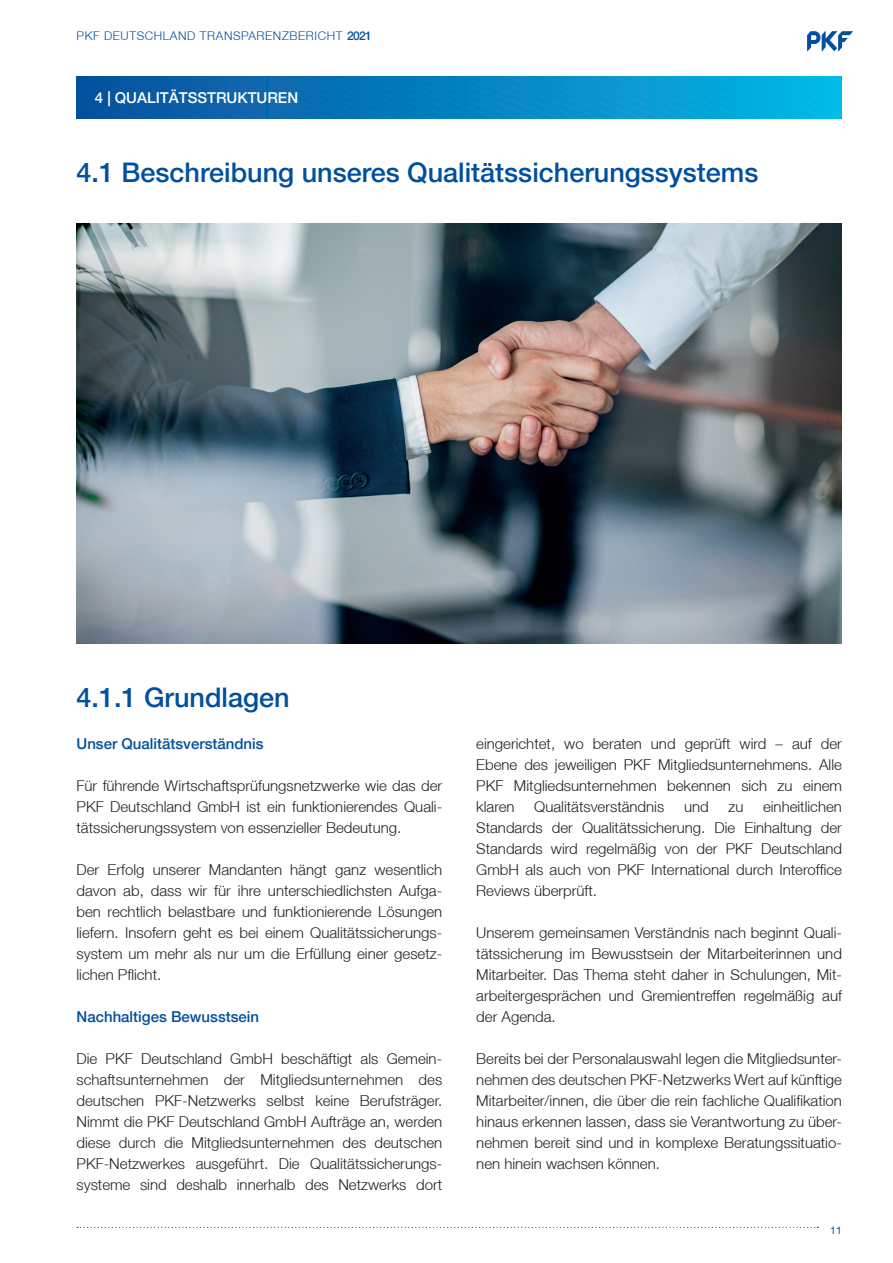
<style>
.page{position:relative;width:893px;height:1263px;background:#fff}
.page>*{position:absolute;margin:0;border:0;box-sizing:border-box;transform-origin:0 0}
.t1{font:500 27px "Helvetica Neue LT";color:#014f9e}
.t2{font:300 15px/21px "Helvetica Neue LT";color:#231f20;text-align:justify}
.t3{font:500 15px "Helvetica Neue LT";color:#014f9e}
.t4{font:500 15px "Helvetica Neue LT";color:#fff}
.t5{font:300 12px "Helvetica Neue LT";letter-spacing:.05em;color:#014f9e}
.t6{font:10.5px "Helvetica Neue LT";color:#014f9e}
.s1{font-weight:500}
</style>
<div class="page">
<svg style="left:77px;top:1227px;width:741px;height:1px"></svg>
<svg style="left:807px;top:31px;width:46px;height:20px"></svg>
<svg style="left:77px;top:77px;width:765px;height:42px;background:#0682c0"></svg>
<img style="left:77px;top:224px;width:765px;height:420px">
<p class="t5" style="left:77px;top:28px;width:297px">PKF DEUTSCHLAND TRANSPARENZBERICHT <span class="s1">2021</span></p>
<p class="t4" style="left:95px;top:89px;width:205px">4 | QUALITÄTSSTRUKTUREN</p>
<h1 class="t1" style="left:77px;top:156px;width:683px">4.1 Beschreibung unseres Qualitätssicherungssystems</h1>
<h1 class="t1" style="left:77px;top:681px;width:215px">4.1.1 Grundlagen</h1>
<p class="t3" style="left:77px;top:734px;width:189px">Unser Qualitätsverständnis</p>
<p class="t2" style="left:77px;top:774px;width:367px">Für führende Wirtschaftsprüfungsnetzwerke wie das der PKF Deutschland GmbH ist ein funktionierendes Quali&shy;tätssicherungssystem von essenzieller Bedeutung.</p>
<p class="t2" style="left:77px;top:858px;width:367px">Der Erfolg unserer Mandanten hängt ganz wesentlich davon ab, dass wir für ihre unterschiedlichsten Aufga&shy;ben rechtlich belastbare und funktionierende Lösungen liefern. Insofern geht es bei einem Qualitätssicherungs&shy;system um mehr als nur um die Erfüllung einer gesetz&shy;lichen Pflicht.</p>
<p class="t3" style="left:77px;top:1007px;width:184px">Nachhaltiges Bewusstsein</p>
<p class="t2" style="left:77px;top:1047px;width:367px">Die PKF Deutschland GmbH beschäftigt als Gemein&shy;schaftsunternehmen der Mitgliedsunternehmen des deutschen PKF-Netzwerks selbst keine Berufsträger.<br>Nimmt die PKF Deutschland GmbH Aufträge an, werden diese durch die Mitgliedsunternehmen des deutschen PKF-Netzwerkes ausgeführt. Die Qualitätssicherungs&shy;systeme sind deshalb innerhalb des Netzwerks dort</p>
<p class="t2" style="left:476px;top:732px;width:367px">eingerichtet, wo beraten und geprüft wird – auf der Ebene des jeweiligen PKF Mitgliedsunternehmens. Alle PKF Mitgliedsunternehmen bekennen sich zu einem klaren</p>
<p class="t2" style="left:534px;top:795px;width:131px">Qualitätsverständnis</p>
<p class="t2" style="left:684px;top:795px;width:26px">und</p>
<p class="t2" style="left:728px;top:795px;width:16px">zu</p>
<p class="t2" style="left:476px;top:795px;width:367px;text-indent:287px">einheitlichen Standards der Qualitätssicherung. Die Einhaltung der Standards wird regelmäßig von der PKF Deutschland GmbH als auch von PKF International durch Interoffice Reviews überprüft.</p>
<p class="t2" style="left:476px;top:921px;width:367px">Unserem gemeinsamen Verständnis nach beginnt Quali&shy;tätssicherung im Bewusstsein der Mitarbeiterinnen und Mitarbeiter. Das Thema steht daher in Schulungen, Mit&shy;arbeitergesprächen und Gremientreffen regelmäßig auf der Agenda.</p>
<p class="t2" style="left:476px;top:1047px;width:367px">Bereits bei der Personalauswahl legen die Mitgliedsunter&shy;nehmen des deutschen PKF-Netzwerks Wert auf künftige Mitarbeiter/innen, die über die rein fachliche Qualifikation hinaus erkennen lassen, dass sie Verantwortung zu über&shy;nehmen bereit sind und in komplexe Beratungssituatio&shy;nen hinein wachsen können.</p>
<p class="t6" style="left:830px;top:1224px;width:13px">11</p>
</div>
